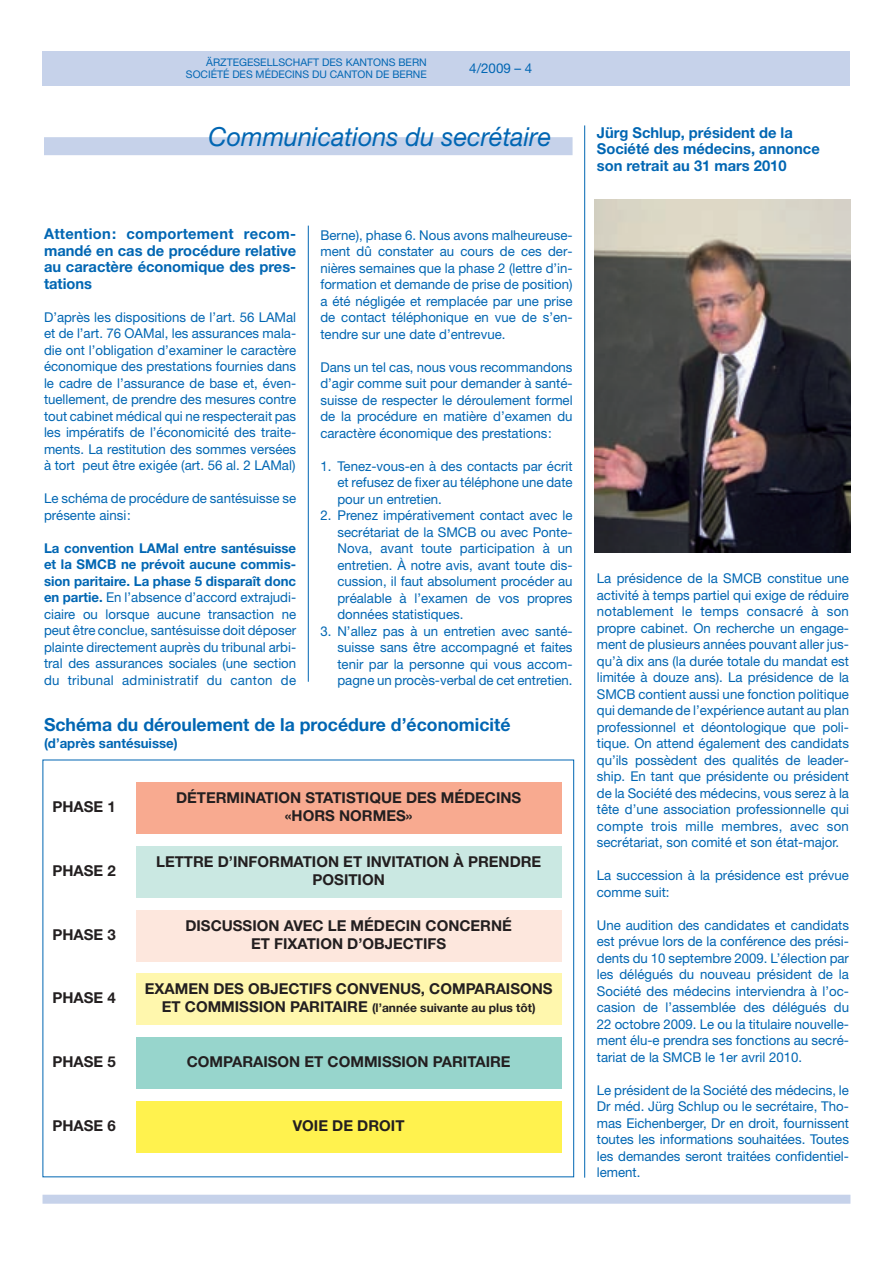
<style>
.page{position:relative;width:893px;height:1263px;background:#fff}
.page>*{position:absolute;margin:0;border:0;box-sizing:border-box;transform-origin:0 0}
.t1{font:italic 26.25px "Helvetica Neue";color:#0166b3;scale:.96 1}
.t2{font:700 18px "Helvetica Neue";color:#0166b3}
.t3{font:700 15px/18px "Helvetica Neue";color:#231f20;text-align:center}
.t4{font:700 15px/16.5px "Helvetica Neue";color:#0166b3;text-align:justify}
.t5{font:13.5px/16.5px "Helvetica Neue";color:#0166b3;text-align:justify}
.t6{font:700 13.5px "Helvetica Neue";color:#0166b3}
.t7{font:700 12px "Helvetica Neue";color:#231f20}
.t8{font:10.5px/12px "Helvetica Neue";color:#0166b3;text-align:right}
.s1{font-weight:700}
.s2{font-size:15px}
</style>
<div class="page">
<div style="left:43px;top:1195px;width:807px;height:9px;background:#c6d2ea"></div>
<div style="left:43px;top:51px;width:807px;height:34px;background:#c6d2ea"></div>
<hr style="left:308px;top:226px;width:1px;height:456px;background:#0166b3">
<hr style="left:584px;top:125px;width:1px;height:1053px;background:#0166b3">
<div style="left:44px;top:137px;width:529px;height:18px;background:#c6d2ea"></div>
<img style="left:594px;top:199px;width:256px;height:353px">
<div style="left:136px;top:782px;width:425px;height:51px;background:#f8aa90"></div>
<div style="left:136px;top:846px;width:425px;height:51px;background:#cae8e2"></div>
<div style="left:136px;top:910px;width:425px;height:51px;background:#fde7dd"></div>
<div style="left:136px;top:974px;width:425px;height:51px;background:#fff7ad"></div>
<div style="left:136px;top:1037px;width:425px;height:52px;background:#97d5cc"></div>
<div style="left:136px;top:1101px;width:425px;height:51px;background:#fff24e"></div>
<p class="t8" style="left:186px;top:57px;width:242px">ÄRZTEGESELLSCHAFT DES KANTONS BERN<br>SOCIÉTÉ DES MÉDECINS DU CANTON DE BERNE</p>
<p class="t5" style="left:469px;top:62px;width:65px">4/2009 – 4</p>
<h1 class="t1" style="left:209px;top:127px;width:358px">Communications du secrétaire</h1>
<p class="t4" style="left:44px;top:227px;width:254px">Attention: comportement recom&shy;mandé en cas de procédure relative au caractère économique des pres&shy;tations</p>
<p class="t5" style="left:44px;top:310px;width:254px">D’après les dispositions de l’art. 56 LAMal et de l’art. 76 OAMal, les assurances mala&shy;die ont l’obligation d’examiner le caractère économique des prestations fournies dans le cadre de l’assurance de base et, éven&shy;tuellement, de prendre des mesures contre tout cabinet médical qui ne respecterait pas les impératifs de l’économicité des traite&shy;ments. La restitution des sommes versées à tort peut être exigée (art. 56 al. 2 LAMal)</p>
<p class="t5" style="left:44px;top:492px;width:254px">Le schéma de procédure de santésuisse se présente ainsi:</p>
<p class="t5" style="left:44px;top:541px;width:254px"><span class="s1">La convention LAMal entre santésuisse et la SMCB ne prévoit aucune commis&shy;sion paritaire. La phase 5 disparaît donc en partie.</span> En l’absence d’accord extrajudi&shy;ciaire ou lorsque aucune transaction ne peut être conclue, santésuisse doit déposer plainte directement auprès du tribunal arbi&shy;tral des assurances sociales (une section du tribunal administratif du canton de</p>
<p class="t5" style="left:320px;top:228px;width:254px">Berne), phase 6. Nous avons malheureuse&shy;ment dû constater au cours de ces der&shy;nières semaines que la phase 2 (lettre d’in&shy;formation et demande de prise de position) a été négligée et remplacée par une prise de contact téléphonique en vue de s’en&shy;tendre sur une date d’entrevue.</p>
<p class="t5" style="left:320px;top:360px;width:254px">Dans un tel cas, nous vous recommandons d’agir comme suit pour demander à santé&shy;suisse de respecter le déroulement formel de la procédure en matière d’examen du caractère économique des prestations:</p>
<p class="t5" style="left:337px;top:459px;width:237px;text-indent:-17px">1. Tenez-vous-en à des contacts par écrit et refusez de fixer au téléphone une date pour un entretien.</p>
<p class="t5" style="left:337px;top:508px;width:237px;text-indent:-17px">2. Prenez impérativement contact avec le secrétariat de la SMCB ou avec Ponte-Nova, avant toute participation à un entretien. À notre avis, avant toute dis&shy;cussion, il faut absolument procéder au préalable à l’examen de vos propres données statistiques.</p>
<p class="t5" style="left:337px;top:624px;width:237px;text-indent:-17px">3. N’allez pas à un entretien avec santé&shy;suisse sans être accompagné et faites tenir par la personne qui vous accom&shy;pagne un procès-verbal de cet entretien.</p>
<h2 class="t2" style="left:44px;top:718px;width:468px">Schéma du déroulement de la procédure d’économicité</h2>
<p class="t6" style="left:44px;top:738px;width:135px">(d’après santésuisse)</p>
<p class="t3" style="left:176px;top:790px;width:347px">DÉTERMINATION STATISTIQUE DES MÉDECINS «HORS NORMES»</p>
<p class="t3" style="left:53px;top:799px;width:65px">PHASE 1</p>
<p class="t3" style="left:53px;top:863px;width:65px">PHASE 2</p>
<p class="t3" style="left:53px;top:926px;width:65px">PHASE 3</p>
<p class="t3" style="left:53px;top:990px;width:65px">PHASE 4</p>
<p class="t3" style="left:156px;top:854px;width:387px">LETTRE D’INFORMATION ET INVITATION À PRENDRE<br>POSITION</p>
<p class="t3" style="left:185px;top:917px;width:328px">DISCUSSION AVEC LE MÉDECIN CONCERNÉ<br>ET FIXATION D’OBJECTIFS</p>
<p class="t3" style="left:145px;top:981px;width:409px">EXAMEN DES OBJECTIFS CONVENUS, COMPARAISONS</p>
<p class="t7" style="left:162px;top:1004px;width:375px"><span class="s2">ET COMMISSION PARITAIRE</span> (l’année suivante au plus tôt)</p>
<p class="t3" style="left:53px;top:1054px;width:65px">PHASE 5</p>
<p class="t3" style="left:187px;top:1054px;width:325px">COMPARAISON ET COMMISSION PARITAIRE</p>
<p class="t3" style="left:53px;top:1118px;width:65px">PHASE 6</p>
<p class="t3" style="left:293px;top:1118px;width:113px">VOIE DE DROIT</p>
<p class="t4" style="left:597px;top:125px;width:224px;text-align:left">Jürg Schlup, président de la<br>Société des médecins, annonce son retrait au 31 mars 2010</p>
<p class="t5" style="left:597px;top:571px;width:254px">La présidence de la SMCB constitue une activité à temps partiel qui exige de réduire notablement le temps consacré à son propre cabinet. On recherche un engage&shy;ment de plusieurs années pouvant aller jus&shy;qu’à dix ans (la durée totale du mandat est limitée à douze ans). La présidence de la SMCB contient aussi une fonction politique qui demande de l’expérience autant au plan professionnel et déontologique que poli&shy;tique. On attend également des candidats qu’ils possèdent des qualités de leader&shy;ship. En tant que présidente ou président de la Société des médecins, vous serez à la tête d’une association professionnelle qui compte trois mille membres, avec son secrétariat, son comité et son état-major.</p>
<p class="t5" style="left:597px;top:868px;width:254px">La succession à la présidence est prévue comme suit:</p>
<p class="t5" style="left:597px;top:918px;width:254px">Une audition des candidates et candidats est prévue lors de la conférence des prési&shy;dents du 10 septembre 2009. L’élection par les délégués du nouveau président de la Société des médecins interviendra à l’oc&shy;casion de l’assemblée des délégués du 22 octobre 2009. Le ou la titulaire nouvelle&shy;ment élu-e prendra ses fonctions au secré&shy;tariat de la SMCB le 1er avril 2010.</p>
<p class="t5" style="left:597px;top:1083px;width:254px">Le président de la Société des médecins, le Dr méd. Jürg Schlup ou le secrétaire, Tho&shy;mas Eichenberger, Dr en droit, fournissent toutes les informations souhaitées. Toutes les demandes seront traitées confidentiel&shy;lement.</p>
</div>
